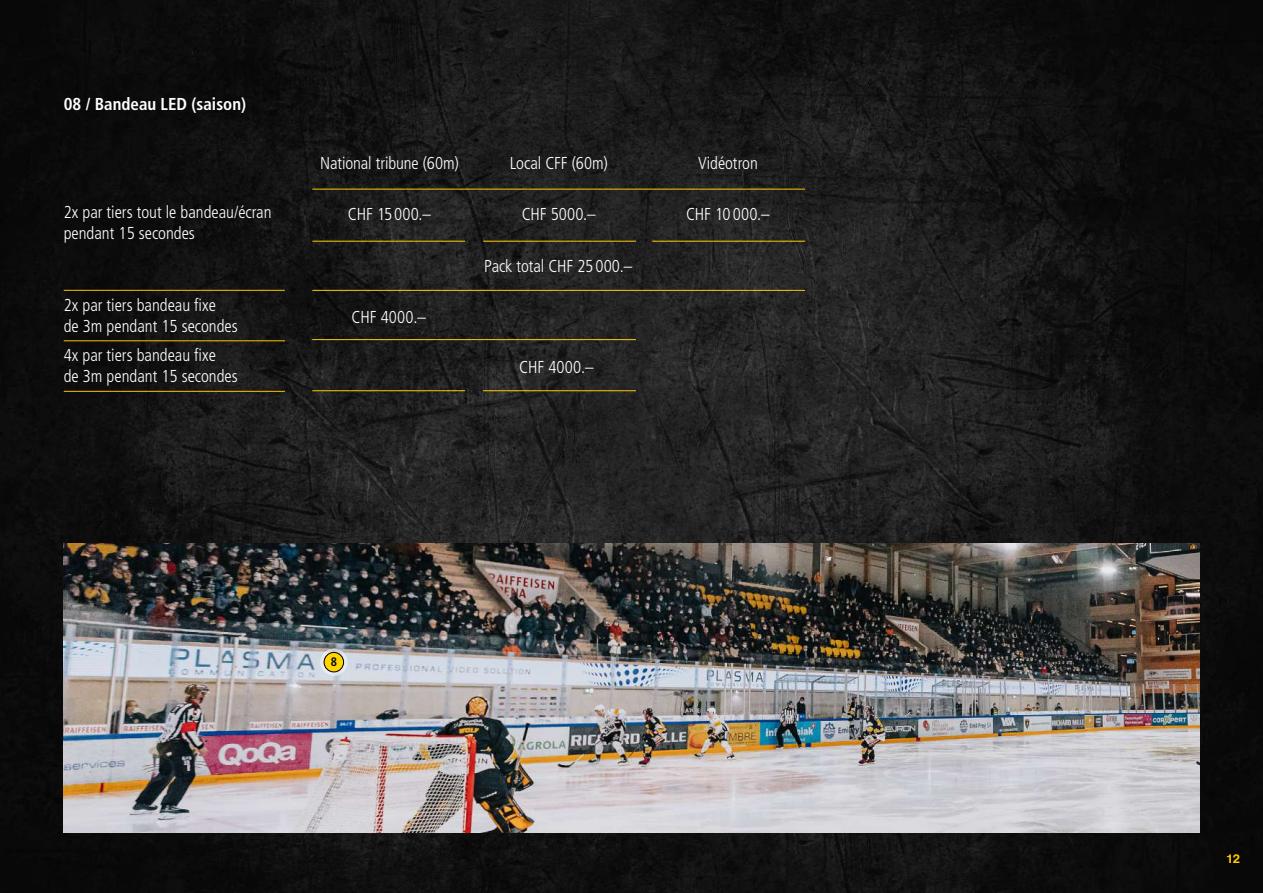
<style>
.page{position:relative;width:1263px;height:893px;background:#fff}
.page>*{position:absolute;margin:0;border:0;box-sizing:border-box;transform-origin:0 0}
.t1{font:300 condensed 17.25px/21px "Frutiger LT Std";color:#fff}
.t2{font:700 condensed 17.25px "Frutiger LT Std";color:#fff}
.t3{font:700 condensed 12.3px "Frutiger LT Std";color:#000}
.t4{font:700 12px "Helvetica Now Text";color:#fecb04}
</style>
<div class="page">
<img style="left:0;top:0;width:1263px;height:893px">
<hr style="left:64px;top:290px;width:221px;height:1px;background:#fdc300">
<hr style="left:64px;top:340px;width:221px;height:1px;background:#fdc300">
<hr style="left:64px;top:391px;width:221px;height:1px;background:#fdc300">
<img style="left:64px;top:544px;width:1135px;height:288px">
<svg style="left:320px;top:648px;width:27px;height:28px"></svg>
<div style="left:324px;top:652px;width:20px;height:20px;background:#ffd500;border-radius:50%"></div>
<div style="left:324px;top:652px;width:20px;height:20px;border:1px solid #000;border-radius:50%"></div>
<hr style="left:312px;top:241px;width:153px;height:1px;background:#fecb04">
<hr style="left:312px;top:390px;width:153px;height:1px;background:#fecb04">
<hr style="left:483px;top:241px;width:153px;height:1px;background:#fecb04">
<hr style="left:483px;top:390px;width:153px;height:1px;background:#fecb04">
<hr style="left:652px;top:241px;width:153px;height:1px;background:#fecb04">
<hr style="left:312px;top:339px;width:324px;height:1px;background:#fecb04">
<hr style="left:312px;top:290px;width:493px;height:1px;background:#fecb04">
<hr style="left:312px;top:189px;width:493px;height:1px;background:#fecb04">
<p class="t2" style="left:64px;top:93px;width:184px">08 / Bandeau LED (saison)</p>
<p class="t1" style="left:64px;top:202px;width:209px">2x par tiers tout le bandeau/écran pendant 15 secondes</p>
<p class="t1" style="left:64px;top:295px;width:175px">2x par tiers bandeau fixe<br>de 3m pendant 15 secondes</p>
<p class="t1" style="left:64px;top:345px;width:175px">4x par tiers bandeau fixe<br>de 3m pendant 15 secondes</p>
<p class="t1" style="left:320px;top:153px;width:140px">National tribune (60m)</p>
<p class="t1" style="left:510px;top:153px;width:99px">Local CFF (60m)</p>
<p class="t1" style="left:698px;top:153px;width:61px">Vidéotron</p>
<p class="t1" style="left:348px;top:204px;width:85px">CHF 15 000.–</p>
<p class="t1" style="left:522px;top:204px;width:76px">CHF 5000.–</p>
<p class="t1" style="left:686px;top:204px;width:85px">CHF 10 000.–</p>
<p class="t1" style="left:352px;top:306px;width:76px">CHF 4000.–</p>
<p class="t1" style="left:484px;top:256px;width:150px">Pack total CHF 25 000.–</p>
<p class="t1" style="left:519px;top:356px;width:76px">CHF 4000.–</p>
<p class="t3" style="left:331px;top:655px;width:8px">8</p>
<p class="t4" style="left:1227px;top:851px;width:15px">12</p>
</div>
